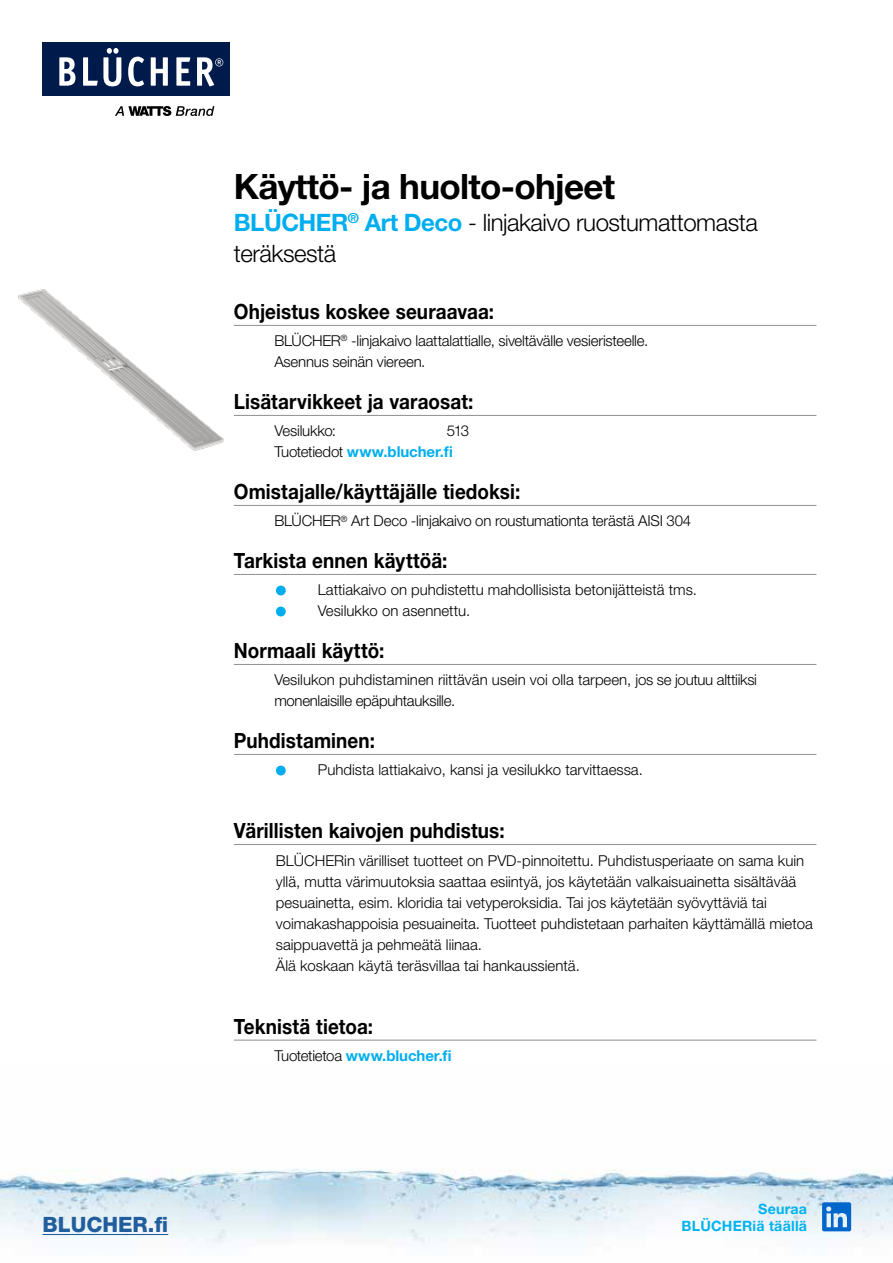
<style>
.page{position:relative;width:893px;height:1263px;background:#fff}
.page>*{position:absolute;margin:0;border:0;box-sizing:border-box;transform-origin:0 0}
.t1{font:700 34.95px "Helvetica Neue LT Std";letter-spacing:-.02em;color:#000}
.t2{font:300 24px/31.5px "Helvetica Neue LT Std";letter-spacing:-.02em;color:#000}
.t3{font:800 21.15px "Helvetica Neue LT Std";color:#215e9e}
.t4{font:700 21px "Helvetica Neue LT Std";letter-spacing:.005em;color:#000;scale:.9 1}
.t5{font:300 15px/21.1px "Helvetica Neue LT Std";color:#000}
.t6{font:300 15px/21px "Helvetica Neue LT Std";letter-spacing:-.02em;color:#000}
.t7{font:700 15px "Helvetica Neue LT Std";letter-spacing:-.005em;color:#00aeef}
.t8{font:700 14.25px/17.1px "Helvetica Neue LT Std";letter-spacing:.015em;color:#00b3f0;text-align:right}
.s1{font-weight:700;color:#00aeef}
.s2{font-weight:300;color:#000}
</style>
<div class="page">
<div style="left:43px;top:43px;width:187px;height:53px;background:#001a4b"></div>
<svg style="left:115px;top:106px;width:99px;height:10px"></svg>
<svg style="left:59px;top:57px;width:16px;height:29px"></svg>
<svg style="left:128px;top:57px;width:16px;height:29px"></svg>
<svg style="left:151px;top:57px;width:17px;height:29px"></svg>
<svg style="left:176px;top:57px;width:14px;height:29px"></svg>
<svg style="left:197px;top:57px;width:26px;height:29px"></svg>
<svg style="left:83px;top:48px;width:38px;height:38px"></svg>
<img style="left:0;top:1169px;width:893px;height:75px">
<hr style="left:234px;top:325px;width:582px;height:1px;background:#939598">
<hr style="left:234px;top:415px;width:582px;height:1px;background:#939598">
<hr style="left:234px;top:505px;width:582px;height:1px;background:#939598">
<hr style="left:234px;top:574px;width:582px;height:1px;background:#939598">
<hr style="left:234px;top:664px;width:582px;height:1px;background:#939598">
<hr style="left:234px;top:754px;width:582px;height:1px;background:#939598">
<hr style="left:234px;top:844px;width:582px;height:1px;background:#939598">
<hr style="left:234px;top:1039px;width:582px;height:2px;background:#939598">
<div style="left:276px;top:586px;width:10px;height:9px;background:#00aeef;border-radius:50%"></div>
<div style="left:276px;top:607px;width:10px;height:9px;background:#00aeef;border-radius:50%"></div>
<div style="left:276px;top:766px;width:10px;height:9px;background:#00aeef;border-radius:50%"></div>
<img style="left:18px;top:289px;width:206px;height:162px">
<hr style="left:43px;top:1234px;width:125px;height:1px;background:#215e9e">
<svg style="left:822px;top:1202px;width:29px;height:29px"></svg>
<h3 class="t3" style="left:43px;top:1212px;width:127px">BLUCHER.fi</h3>
<h1 class="t1" style="left:234px;top:165px;width:383px">Käyttö- ja huolto-ohjeet</h1>
<h2 class="t2" style="left:234px;top:206px;width:525px"><span class="s1">BLÜCHER</span><sup>®</sup> <span class="s1">Art Deco</span> - linjakaivo ruostumattomasta teräksestä</h2>
<h3 class="t4" style="left:234px;top:299px;width:291px">Ohjeistus koskee seuraavaa:</h3>
<p class="t5" style="left:274px;top:330px;width:375px">BLÜCHER<sup>®</sup> -linjakaivo laattalattialle, siveltävälle vesieristeelle.<br>Asennus seinän viereen.</p>
<h3 class="t4" style="left:234px;top:389px;width:268px">Lisätarvikkeet ja varaosat:</h3>
<p class="t5" style="left:274px;top:420px;width:63px">Vesilukko:</p>
<p class="t5" style="left:274px;top:420px;width:196px;text-indent:173px">513<br>Tuotetiedot <span class="s1">www.blucher.fi</span></p>
<h3 class="t4" style="left:234px;top:479px;width:320px">Omistajalle/käyttäjälle tiedoksi:</h3>
<p class="t5" style="left:274px;top:510px;width:418px">BLÜCHER<sup>®</sup> Art Deco -linjakaivo on roustumationta terästä AISI 304</p>
<h3 class="t4" style="left:234px;top:548px;width:239px">Tarkista ennen käyttöä:</h3>
<p class="t5" style="left:318px;top:579px;width:381px">Lattiakaivo on puhdistettu mahdollisista betonijätteistä tms.<br>Vesilukko on asennettu.</p>
<h3 class="t4" style="left:234px;top:638px;width:169px">Normaali käyttö:</h3>
<p class="t6" style="left:274px;top:669px;width:484px">Vesilukon puhdistaminen riittävän usein voi olla tarpeen, jos se joutuu alttiiksi monenlaisille epäpuhtauksille.</p>
<h3 class="t4" style="left:234px;top:728px;width:158px">Puhdistaminen:</h3>
<p class="t5" style="left:318px;top:759px;width:327px">Puhdista lattiakaivo, kansi ja vesilukko tarvittaessa.</p>
<h3 class="t4" style="left:234px;top:818px;width:302px">Värillisten kaivojen puhdistus:</h3>
<p class="t5" style="left:276px;top:849px;width:539px">BLÜCHERin värilliset tuotteet on PVD-pinnoitettu. Puhdistusperiaate on sama kuin yllä, mutta värimuutoksia saattaa esiintyä, jos käytetään valkaisuainetta sisältävää pesuainetta, esim. kloridia tai vetyperoksidia. Tai jos käytetään syövyttäviä tai voimakashappoisia pesuaineita. Tuotteet puhdistetaan parhaiten käyttämällä mietoa saippuavettä ja pehmeätä liinaa.<br>Älä koskaan käytä teräsvillaa tai hankaussientä.</p>
<h3 class="t4" style="left:234px;top:1014px;width:156px">Teknistä tietoa:</h3>
<p class="t7" style="left:274px;top:1046px;width:179px"><span class="s2">Tuotetietoa</span> www.blucher.fi</p>
<p class="t8" style="left:681px;top:1200px;width:127px">Seuraa<br>BLÜCHERiä täällä</p>
</div>
